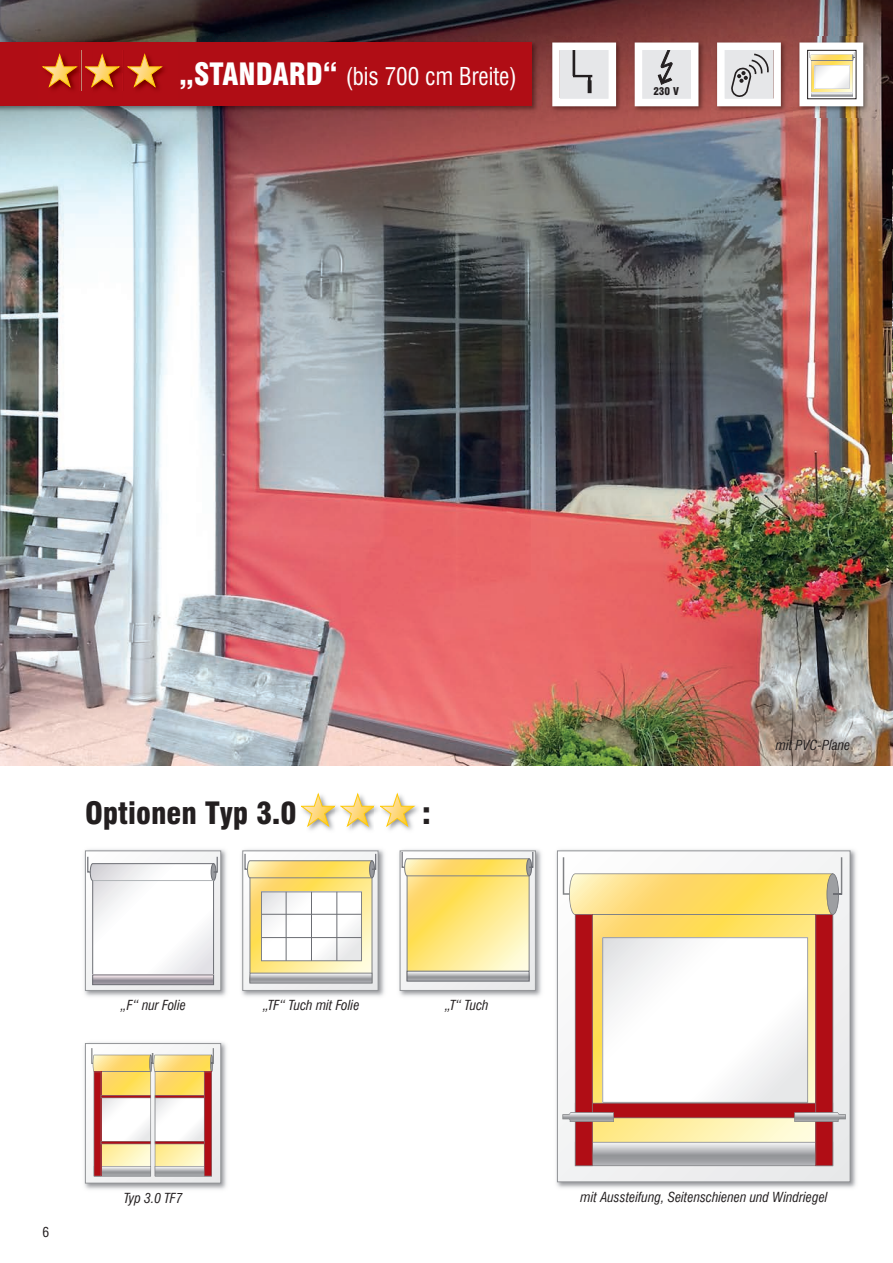
<style>
.page{position:relative;width:893px;height:1263px;background:#fff}
.page>*{position:absolute;margin:0;border:0;box-sizing:border-box;transform-origin:0 0}
.t1{font:900 condensed 30px "Swiss 721 BT";color:#231f20}
.t2{font:condensed 24px "Swiss 721 BT";color:#fff}
.t3{font:italic condensed 13.5px "Swiss 721 BT";color:#231f20}
.t4{font:condensed 13.5px "Swiss 721 BT";color:#231f20}
.t5{font:900 condensed 10.5px "Swiss 721 BT";color:#231f20}
.s1{font-weight:900;font-size:30px}
</style>
<div class="page">
<img style="left:0;top:0;width:893px;height:765px">
<img style="left:399px;top:849px;width:143px;height:148px">
<svg style="left:402px;top:852px;width:132px;height:137px;background:#f8e494"></svg>
<hr style="left:407px;top:875px;width:122px;height:1px;background:#808285">
<svg style="left:409px;top:973px;width:118px;height:6px"></svg>
<div style="left:407px;top:971px;width:122px;height:10px;border:1px solid #6c6e74"></div>
<div style="left:400px;top:850px;width:136px;height:141px;border:1px solid #939598"></div>
<img style="left:556px;top:849px;width:300px;height:339px">
<div style="left:558px;top:851px;width:292px;height:330px;background:linear-gradient(to right,#f5f5f6,#eaeaec)"></div>
<svg style="left:562px;top:857px;width:284px;height:309px"></svg>
<div style="left:557px;top:850px;width:293px;height:332px;border:1px solid #939598"></div>
<img style="left:547px;top:37px;width:81px;height:81px">
<img style="left:84px;top:849px;width:143px;height:148px">
<svg style="left:87px;top:852px;width:132px;height:137px"></svg>
<hr style="left:93px;top:880px;width:121px;height:1px;background:#b1b5b8">
<svg style="left:94px;top:977px;width:118px;height:6px"></svg>
<div style="left:92px;top:975px;width:122px;height:10px;border:1px solid #6c6e74"></div>
<div style="left:85px;top:850px;width:136px;height:141px;border:1px solid #939598"></div>
<img style="left:84px;top:1042px;width:143px;height:148px">
<svg style="left:87px;top:1045px;width:132px;height:136px"></svg>
<div style="left:85px;top:1043px;width:136px;height:140px;border:1px solid #939598"></div>
<img style="left:241px;top:849px;width:144px;height:148px">
<svg style="left:244px;top:852px;width:132px;height:137px"></svg>
<hr style="left:250px;top:877px;width:122px;height:1px;background:#808285">
<svg style="left:252px;top:975px;width:118px;height:6px"></svg>
<div style="left:250px;top:973px;width:122px;height:10px;border:1px solid #808285"></div>
<svg style="left:263px;top:893px;width:97px;height:66px"></svg>
<div style="left:261px;top:891px;width:101px;height:70px;border:1px solid #808285"></div>
<hr style="left:286px;top:892px;width:1px;height:69px;background:#6c6e74">
<hr style="left:311px;top:892px;width:1px;height:69px;background:#6c6e74">
<hr style="left:337px;top:892px;width:1px;height:69px;background:#6c6e74">
<hr style="left:262px;top:937px;width:99px;height:1px;background:#6c6e74">
<hr style="left:262px;top:914px;width:99px;height:1px;background:#6c6e74">
<div style="left:242px;top:850px;width:136px;height:141px;border:1px solid #939598"></div>
<img style="left:308px;top:792px;width:110px;height:38px">
<svg style="left:301px;top:793px;width:115px;height:35px"></svg>
<img style="left:0;top:37px;width:543px;height:81px">
<div style="left:0;top:43px;width:532px;height:63px;background:#b00d15"></div>
<img style="left:42px;top:50px;width:123px;height:41px">
<svg style="left:43px;top:54px;width:36px;height:34px"></svg>
<img style="left:80px;top:51px;width:1px;height:39px">
<svg style="left:85px;top:54px;width:36px;height:34px"></svg>
<img style="left:122px;top:51px;width:2px;height:39px">
<svg style="left:128px;top:54px;width:36px;height:34px"></svg>
<img style="left:892px;top:471px;width:1px;height:294px">
<img style="left:892px;top:169px;width:1px;height:294px">
<div style="left:560px;top:50px;width:49px;height:49px;background:#e6e7e9"></div>
<svg style="left:573px;top:52px;width:19px;height:41px"></svg>
<img style="left:629px;top:37px;width:163px;height:81px">
<div style="left:642px;top:50px;width:49px;height:49px;background:#e6e7e9"></div>
<svg style="left:658px;top:52px;width:14px;height:33px"></svg>
<div style="left:725px;top:50px;width:48px;height:49px;background:#e6e7e9"></div>
<svg style="left:731px;top:53px;width:38px;height:44px"></svg>
<div style="left:717px;top:43px;width:64px;height:63px;border:8px solid #fff"></div>
<img style="left:794px;top:37px;width:81px;height:81px">
<svg style="left:809px;top:52px;width:45px;height:44px"></svg>
<div style="left:799px;top:43px;width:64px;height:63px;border:8px solid #fff"></div>
<div style="left:807px;top:50px;width:49px;height:49px;border:1px solid #231f20"></div>
<h2 class="t2" style="left:179px;top:63px;width:339px"><span class="s1">„STANDARD“</span> (bis 700 cm Breite)</h2>
<p class="t5" style="left:653px;top:86px;width:27px">230 V</p>
<h1 class="t1" style="left:85px;top:796px;width:213px">Optionen Typ 3.0</h1>
<h1 class="t1" style="left:422px;top:796px;width:10px">:</h1>
<p class="t3" style="left:121px;top:998px;width:67px">„F“ nur Folie</p>
<p class="t3" style="left:263px;top:998px;width:98px">„TF“ Tuch mit Folie</p>
<p class="t3" style="left:445px;top:998px;width:45px">„T“ Tuch</p>
<p class="t4" style="left:43px;top:1224px;width:8px">6</p>
<p class="t3" style="left:124px;top:1190px;width:60px">Typ 3.0 TF7</p>
<p class="t3" style="left:776px;top:737px;width:76px">mit PVC-Plane</p>
<p class="t3" style="left:581px;top:1189px;width:248px">mit Aussteifung, Seitenschienen und Windriegel</p>
</div>
